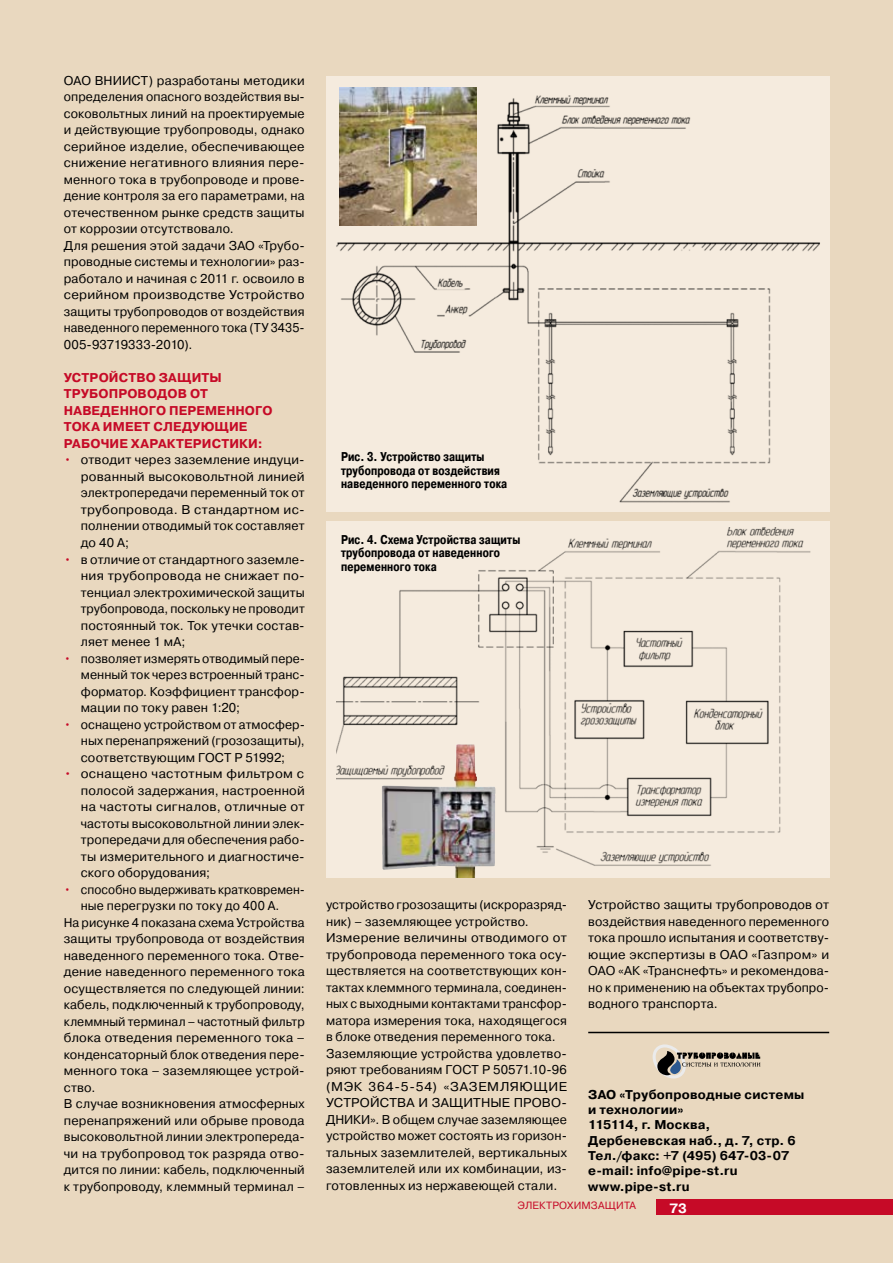
<style>
.page{position:relative;width:893px;height:1263px;background:#e9d8bf}
.page>*{position:absolute;margin:0;border:0;box-sizing:border-box;transform-origin:0 0}
.t1{font:700 13.5px "Pragmatica C";color:#fff}
.t2{font:12.75px/16.5px "Pragmatica C";letter-spacing:.015em;color:#000;text-align:justify}
.t3{font:12.75px/16.5px "Pragmatica C";letter-spacing:.015em;color:#000;text-align:justify;scale:1.05 1}
.t4{font:700 12.75px/15.3px "Pragmatica C";letter-spacing:.015em;color:#000}
.t5{font:700 12.75px/13.5px "Pragmatica Cond C";letter-spacing:.015em;color:#000;scale:.96 1}
.t6{font:12.75px/16.5px "Pragmatica C";letter-spacing:.015em;color:#000;text-align:justify;scale:.96 1}
.t7{font:700 12.75px "Pragmatica C";letter-spacing:.015em;color:#c60a27}
.t8{font:12.75px "Pragmatica C";letter-spacing:.015em;color:#000;scale:.94 1}
.t9{font:10.5px "Pragmatica C";letter-spacing:.02em;color:#c60a27}
.s1{color:#c60a27}
</style>
<div class="page">
<div style="left:656px;top:1199px;width:237px;height:16px;background:#c60a27"></div>
<div style="left:326px;top:77px;width:503px;height:435px;background:#f5ebde"></div>
<img style="left:336px;top:87px;width:484px;height:416px">
<hr style="left:588px;top:1032px;width:241px;height:1px;background:#000">
<svg style="left:653px;top:1044px;width:107px;height:34px"></svg>
<div style="left:326px;top:521px;width:503px;height:357px;background:#f5ebde"></div>
<img style="left:336px;top:528px;width:475px;height:338px">
<img style="left:382px;top:744px;width:113px;height:134px">
<img style="left:339px;top:88px;width:137px;height:137px">
<p class="t2" style="left:64px;top:72px;width:242px;text-align:left">ОАО ВНИИСТ) разработаны методики определения опасного воздействия вы&shy;соковольтных линий на проектируемые и действующие трубопроводы, однако серийное изделие, обеспечивающее снижение негативного влияния пере&shy;менного тока в трубопроводе и прове&shy;дение контроля за его параметрами, на отечественном рынке средств защиты от коррозии отсутствовало.<br>Для решения этой задачи ЗАО «Трубо&shy;проводные системы и технологии» раз&shy;работало и начиная с 2011 г. освоило в серийном производстве Устройство защиты трубопроводов от воздействия наведенного переменного тока (ТУ 3435- 005-93719333-2010).</p>
<p class="t7" style="left:64px;top:370px;width:28px">Устро</p>
<p class="t7" style="left:109px;top:370px;width:114px">йство защиты</p>
<p class="t7" style="left:64px;top:387px;width:46px">трубопро</p>
<p class="t7" style="left:138px;top:387px;width:63px">водов от</p>
<p class="t7" style="left:64px;top:403px;width:58px">наведенного</p>
<p class="t7" style="left:169px;top:403px;width:10px">пере</p>
<p class="t7" style="left:205px;top:403px;width:23px">менного</p>
<p class="t7" style="left:64px;top:420px;width:71px">тока имеет</p>
<p class="t7" style="left:153px;top:420px;width:86px">следующие</p>
<p class="t7" style="left:64px;top:436px;width:87px">рабочие хара</p>
<p class="t7" style="left:167px;top:436px;width:19px">ктери</p>
<p class="t7" style="left:212px;top:436px;width:52px">сти ки:</p>
<p class="t2" style="left:81px;top:452px;width:225px;text-indent:-17px"><span class="s1">•</span> отводит через заземление индуци&shy;рованный высоковольтной линией электропередачи переменный ток от трубопровода. В стандартном ис&shy;полнении отводимый ток составляет до 40 А;</p>
<p class="t2" style="left:81px;top:551px;width:225px;text-indent:-17px"><span class="s1">•</span> в отличие от стандартного заземле&shy;ния трубопровода не снижает по&shy;тенциал электрохимической защиты трубопровода, поскольку не проводит постоянный ток. Ток утечки состав&shy;ляет менее 1 мА;</p>
<p class="t6" style="left:81px;top:650px;width:235px;text-indent:-17px"><span class="s1">•</span> позволяет измерять отводимый пере&shy;менный ток через встроенный транс&shy;форматор. Коэффициент трансфор&shy;мации по току равен 1:20;</p>
<p class="t2" style="left:81px;top:716px;width:226px;text-indent:-17px"><span class="s1">•</span> оснащено устройством от атмосфер&shy;ных перенапряжений (грозозащиты), соответствующим ГОСТ Р 51992;</p>
<p class="t3" style="left:81px;top:765px;width:215px;text-indent:-17px"><span class="s1">•</span> оснащено частотным фильтром с полосой задержания, настроенной на частоты сигналов, отличные от частоты высоковольтной линии элек&shy;тропередачи для обеспечения рабо&shy;ты измерительного и диагностиче&shy;ского оборудования;</p>
<p class="t8" style="left:64px;top:882px;width:258px"><span class="s1">•</span> способно выдерживать кратковремен-</p>
<p class="t2" style="left:81px;top:897px;width:200px">ные перегрузки по току до 400 А.</p>
<p class="t2" style="left:64px;top:914px;width:242px">На рисунке 4 показана схема Устройства</p>
<p class="t2" style="left:64px;top:930px;width:242px">защиты трубопровода от воздействия</p>
<p class="t2" style="left:64px;top:947px;width:242px">наведенного переменного тока. Отве-</p>
<p class="t2" style="left:64px;top:963px;width:242px">дение наведенного переменного тока</p>
<p class="t2" style="left:64px;top:980px;width:242px">осуществляется по следующей линии:</p>
<p class="t2" style="left:64px;top:996px;width:242px">кабель, подключенный к трубопроводу,</p>
<p class="t2" style="left:64px;top:1013px;width:242px">клеммный терминал – частотный фильтр</p>
<p class="t2" style="left:64px;top:1029px;width:242px">блока отведения переменного тока –</p>
<p class="t2" style="left:64px;top:1046px;width:242px">конденсаторный блок отведения пере-</p>
<p class="t2" style="left:64px;top:1062px;width:242px">менного тока – заземляющее устрой-</p>
<p class="t2" style="left:64px;top:1079px;width:33px">ство.</p>
<p class="t2" style="left:64px;top:1095px;width:242px">В случае возникновения атмосферных</p>
<p class="t2" style="left:64px;top:1112px;width:242px">перенапряжений или обрыве провода</p>
<p class="t2" style="left:64px;top:1128px;width:242px">высоковольтной линии электропереда-</p>
<p class="t2" style="left:64px;top:1145px;width:242px">чи на трубопровод ток разряда отво-</p>
<p class="t2" style="left:64px;top:1161px;width:242px">дится по линии: кабель, подключенный</p>
<p class="t2" style="left:64px;top:1178px;width:242px">к трубопроводу, клеммный терминал –</p>
<p class="t5" style="left:341px;top:450px;width:175px">Рис. 3. Устройство защиты трубопровода от воздействия наведенного переменного тока</p>
<p class="t5" style="left:341px;top:533px;width:188px">Рис. 4. Схема Устройства защиты трубопровода от наведенного переменного тока</p>
<p class="t2" style="left:326px;top:896px;width:242px;text-align:left">устройство грозозащиты (искроразряд&shy;ник) – заземляющее устройство.<br>Измерение величины отводимого от трубопровода переменного тока осу&shy;ществляется на соответствующих кон&shy;тактах клеммного терминала, соединен&shy;ных с выходными контактами трансфор&shy;матора измерения тока, находящегося в блоке отведения переменного тока.<br>Заземляющие устройства удовлетво&shy;ряют требованиям ГОСТ Р 50571.10-96 (МЭК 364-5-54) «ЗАЗЕМЛЯЮЩИЕ УСТРОЙСТВА И ЗАЩИТНЫЕ ПРОВО-ДНИКИ». В общем случае заземляющее устройство может состоять из горизон&shy;тальных заземлителей, вертикальных заземлителей или их комбинации, из&shy;готовленных из нержавеющей стали.</p>
<p class="t2" style="left:588px;top:896px;width:242px">Устройство защиты трубопроводов от воздействия наведенного переменного тока прошло испытания и соответству&shy;ющие экспертизы в ОАО «Газпром» и ОАО «АК «Транснефть» и рекомендова&shy;но к применению на объектах трубопро&shy;водного транспорта.</p>
<p class="t4" style="left:588px;top:1087px;width:218px">ЗАО «Трубопроводные системы и технологии»<br>115114, г. Москва,<br>Дербеневская наб., д. 7, стр. 6<br>Тел./факс: +7 (495) 647-03-07 e-mail: info@pipe-st.ru www.pipe-st.ru</p>
<p class="t9" style="left:517px;top:1199px;width:30px">электро</p>
<p class="t9" style="left:567px;top:1199px;width:57px">химзащита</p>
<p class="t1" style="left:669px;top:1200px;width:19px">73</p>
</div>
